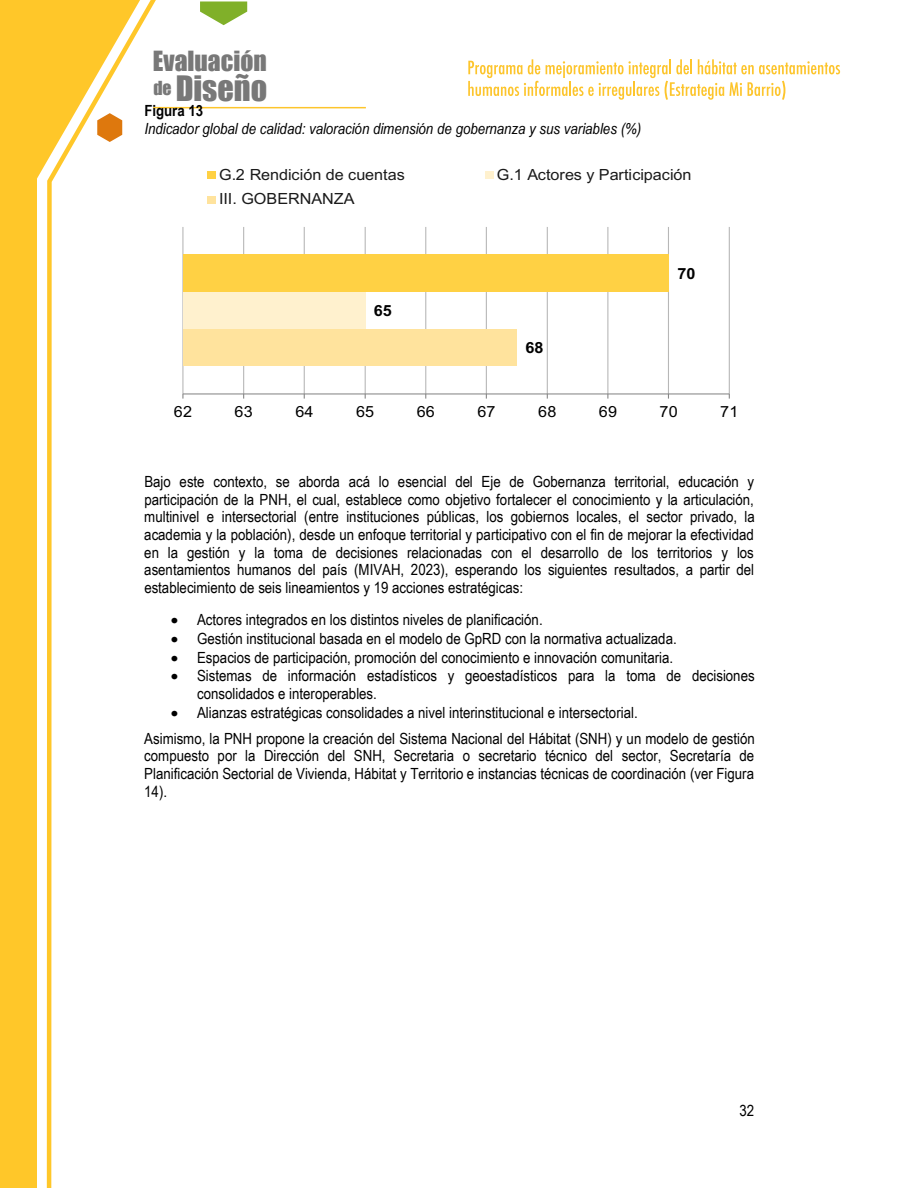
<style>
.page{position:relative;width:918px;height:1188px;background:#fff}
.page>*{position:absolute;margin:0;border:0;box-sizing:border-box;transform-origin:0 0}
.t1{font:32.25px "Impact";color:#787878}
.t2{font:25.5px "Impact";color:#787878}
.t3{font:15.45px/17.5px "Arial Narrow";color:#000;text-align:justify;scale:1.05 1}
.t4{font:italic 15.45px "Arial Narrow";color:#000;scale:1.05 1}
.t5{font:15.45px "Arial";letter-spacing:-.005em;color:#1a1a1a;scale:1.05 1}
.t6{font:15.45px "Arial";letter-spacing:.01em;color:#000;scale:1.05 1}
.t7{font:700 15.45px "Arial Narrow";color:#000;scale:1.05 1}
.t8{font:700 15.45px "Arial";color:#000;scale:1.05 1}
</style>
<div class="page">
<div style="left:0;top:179px;width:37px;height:1009px;background:#ffc729"></div>
<svg style="left:47px;top:0;width:109px;height:1188px"></svg>
<svg style="left:0;top:0;width:140px;height:179px"></svg>
<svg style="left:200px;top:1px;width:47px;height:24px"></svg>
<hr style="left:153px;top:107px;width:213px;height:1px;background:#fdc52c">
<svg style="left:468px;top:59px;width:372px;height:41px"></svg>
<hr style="left:182px;top:227px;width:1px;height:167px;background:#b7b7b7">
<hr style="left:243px;top:227px;width:1px;height:167px;background:#b7b7b7">
<hr style="left:304px;top:227px;width:1px;height:167px;background:#b7b7b7">
<hr style="left:365px;top:227px;width:1px;height:167px;background:#b7b7b7">
<hr style="left:425px;top:227px;width:1px;height:167px;background:#b7b7b7">
<hr style="left:486px;top:227px;width:1px;height:167px;background:#b7b7b7">
<hr style="left:547px;top:227px;width:1px;height:167px;background:#b7b7b7">
<hr style="left:607px;top:227px;width:1px;height:167px;background:#b7b7b7">
<hr style="left:668px;top:227px;width:1px;height:167px;background:#b7b7b7">
<hr style="left:729px;top:227px;width:1px;height:167px;background:#b7b7b7">
<div style="left:183px;top:255px;width:485px;height:37px;background:#ffd144"></div>
<div style="left:183px;top:292px;width:182px;height:37px;background:#fff1ce"></div>
<div style="left:183px;top:329px;width:334px;height:37px;background:#ffe39d"></div>
<hr style="left:183px;top:393px;width:546px;height:1px;background:#868686">
<div style="left:207px;top:171px;width:9px;height:8px;background:#ffd144"></div>
<div style="left:485px;top:171px;width:8px;height:8px;background:#fff1ce"></div>
<div style="left:207px;top:196px;width:9px;height:7px;background:#ffe39d"></div>
<h2 class="t2" style="left:153px;top:41px;width:115px">Evaluación</h2>
<h1 class="t1" style="left:153px;top:63px;width:115px"><sup>de</sup> Diseño</h1>
<p class="t7" style="left:144px;top:99px;width:58px">Figura 13</p>
<p class="t4" style="left:144px;top:120px;width:475px">Indicador global de calidad: valoración dimensión de gobernanza y sus variables (%)</p>
<p class="t5" style="left:219px;top:164px;width:179px">G.2 Rendición de cuentas</p>
<p class="t5" style="left:497px;top:164px;width:187px">G.1 Actores y Participación</p>
<p class="t5" style="left:219px;top:188px;width:131px">III. GOBERNANZA</p>
<p class="t8" style="left:374px;top:300px;width:19px">65</p>
<p class="t8" style="left:526px;top:337px;width:19px">68</p>
<p class="t8" style="left:677px;top:263px;width:19px">70</p>
<p class="t6" style="left:174px;top:401px;width:19px">62</p>
<p class="t6" style="left:235px;top:401px;width:19px">63</p>
<p class="t6" style="left:295px;top:401px;width:19px">64</p>
<p class="t6" style="left:356px;top:401px;width:19px">65</p>
<p class="t6" style="left:417px;top:401px;width:19px">66</p>
<p class="t6" style="left:477px;top:401px;width:19px">67</p>
<p class="t6" style="left:538px;top:401px;width:19px">68</p>
<p class="t6" style="left:599px;top:401px;width:19px">69</p>
<p class="t6" style="left:660px;top:401px;width:19px">70</p>
<p class="t6" style="left:720px;top:401px;width:19px">71</p>
<p class="t3" style="left:144px;top:472px;width:583px">Bajo este contexto, se aborda acá lo esencial del Eje de Gobernanza territorial, educación y participación de la PNH, el cual, establece como objetivo fortalecer el conocimiento y la articulación, multinivel e intersectorial (entre instituciones públicas, los gobiernos locales, el sector privado, la academia y la población), desde un enfoque territorial y participativo con el fin de mejorar la efectividad en la gestión y la toma de decisiones relacionadas con el desarrollo de los territorios y los asentamientos humanos del país (MIVAH, 2023), esperando los siguientes resultados, a partir del establecimiento de seis lineamientos y 19 acciones estratégicas:</p>
<p class="t3" style="left:171px;top:610px;width:356px">• Actores integrados en los distintos niveles de planificación.</p>
<p class="t3" style="left:171px;top:629px;width:483px">• Gestión institucional basada en el modelo de GpRD con la normativa actualizada.</p>
<p class="t3" style="left:171px;top:648px;width:480px">• Espacios de participación, promoción del conocimiento e innovación comunitaria.</p>
<p class="t3" style="left:197px;top:667px;width:533px;text-indent:-26px">• Sistemas de información estadísticos y geoestadísticos para la toma de decisiones consolidados e interoperables.</p>
<p class="t3" style="left:144px;top:699px;width:583px;line-height:26.1px;text-indent:26px">• Alianzas estratégicas consolidades a nivel interinstitucional e intersectorial.<br>Asimismo, la PNH propone la creación del Sistema Nacional del Hábitat (SNH) y un modelo de gestión</p>
<p class="t3" style="left:144px;top:746px;width:582px">compuesto por la Dirección del SNH, Secretaria o secretario técnico del sector, Secretaría de Planificación Sectorial de Vivienda, Hábitat y Territorio e instancias técnicas de coordinación (ver Figura 14).</p>
<p class="t3" style="left:740px;top:1101px;width:16px">32</p>
</div>
